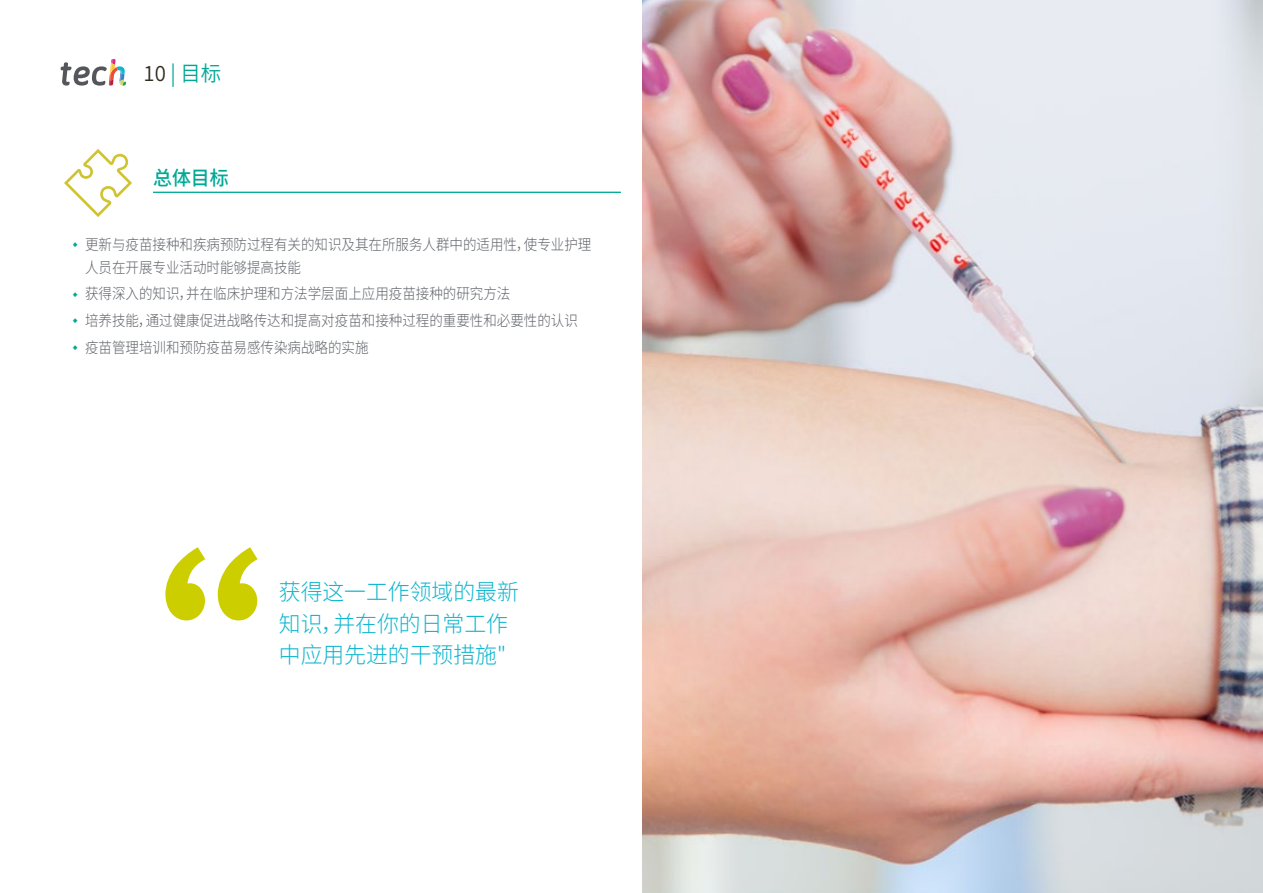
<style>
.page{position:relative;width:1263px;height:893px;background:#fff}
.page>*{position:absolute;margin:0;border:0;box-sizing:border-box;transform-origin:0 0}
.t1{font:300 22.5px/31.5px "Source Han Sans CN";color:#0fb6cf}
.t2{font:21px "Source Han Sans CN";color:#00a996}
.t3{font:500 19.5px "Source Han Sans CN";color:#00a996}
.t4{font:300 15px/26.7px "Source Han Sans CN";color:#61646a;scale:.9 1}
.s1{color:#312e20}
</style>
<div class="page">
<hr style="left:153px;top:192px;width:468px;height:1px;background:#00a996">
<svg style="left:64px;top:149px;width:68px;height:68px"></svg>
<svg style="left:61px;top:59px;width:65px;height:27px"></svg>
<img style="left:642px;top:0;width:621px;height:893px">
<svg style="left:165px;top:547px;width:93px;height:73px"></svg>
<h2 class="t2" style="left:144px;top:61px;width:79px"><span class="s1">10</span> | 目标</h2>
<h3 class="t3" style="left:153px;top:167px;width:77px">总体目标</h3>
<p class="t4" style="left:85px;top:234px;width:564px;line-height:22.5px">更新与疫苗接种和疾病预防过程有关的知识及其在所服务人群中的适用性，使专业护理人员在开展专业活动时能够提高技能</p>
<p class="t4" style="left:85px;top:281px;width:549px">获得深入的知识，并在临床护理和方法学层面上应用疫苗接种的研究方法<br>培养技能，通过健康促进战略传达和提高对疫苗和接种过程的重要性和必要性的认识疫苗管理培训和预防疫苗易感传染病战略的实施</p>
<h1 class="t1" style="left:279px;top:577px;width:242px">获得这一工作领域的最新知识，并在你的日常工作中应用先进的干预措施"</h1>
</div>
